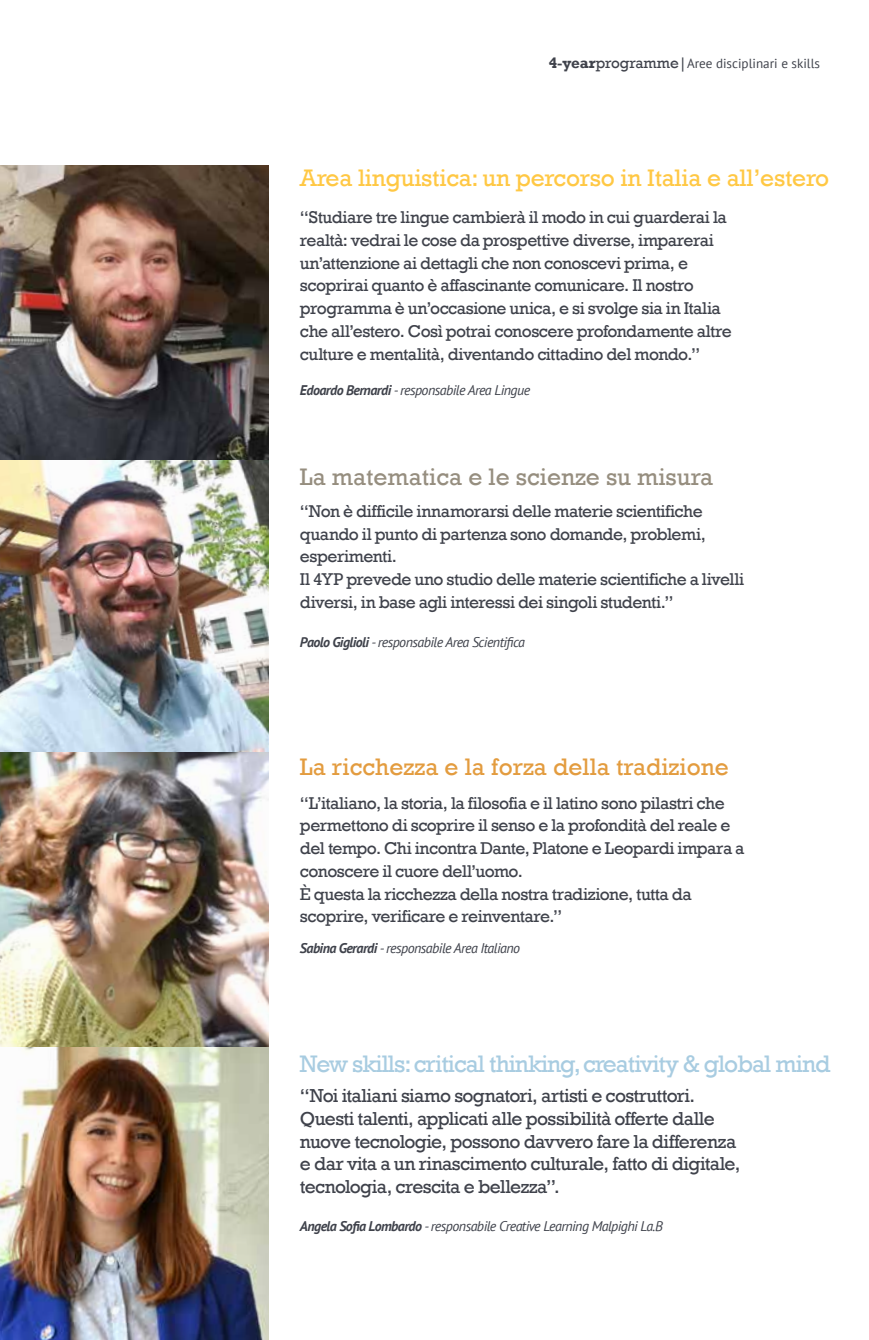
<style>
.page{position:relative;width:869px;height:1340px;background:#fff}
.page>*{position:absolute;margin:0;border:0;box-sizing:border-box;transform-origin:0 0}
.t1{font:24.5px "Rockwell";letter-spacing:-.04em;color:#a8cce1}
.t2{font:24.5px "Rockwell";letter-spacing:-.01em;color:#ffc844}
.t3{font:24.5px "Rockwell";color:#e39c3f}
.t4{font:24.5px "Rockwell";color:#968e7f}
.t5{font:19.25px/22.8px "Rockwell";letter-spacing:-.03em;color:#3f424b}
.t6{font:17.5px/22.8px "Rockwell";letter-spacing:-.03em;color:#3f424b}
.t7{font:italic 14px "PT Sans";letter-spacing:-.04em;color:#3f424b}
.t8{font:13.12px "PT Sans";color:#3f424b}
.s1{font-family:"Rockwell";font-weight:700;font-size:15.4px}
.s2{font-family:"Rockwell";font-size:15.4px}
.s3{font-weight:700}
</style>
<div class="page">
<img style="left:0;top:165px;width:268px;height:1174px">
<p class="t8" style="left:548px;top:55px;width:273px"><span class="s1">4-year</span><span class="s2">programme|</span>Aree disciplinari e skills</p>
<h1 class="t2" style="left:300px;top:164px;width:530px">Area linguistica: un percorso in Italia e all’estero</h1>
<p class="t6" style="left:300px;top:206px;width:433px">“Studiare tre lingue cambierà il modo in cui guarderai la realtà: vedrai le cose da prospettive diverse, imparerai un’attenzione ai dettagli che non conoscevi prima, e scoprirai quanto è affascinante comunicare. Il nostro programma è un’occasione unica, e si svolge sia in Italia che all’estero. Così potrai conoscere profondamente altre culture e mentalità, diventando cittadino del mondo.”</p>
<p class="t7" style="left:300px;top:381px;width:231px"><span class="s3">Edoardo Bernardi</span> - responsabile Area Lingue</p>
<h1 class="t4" style="left:300px;top:462px;width:414px">La matematica e le scienze su misura</h1>
<p class="t6" style="left:300px;top:500px;width:445px">“Non è difficile innamorarsi delle materie scientifiche quando il punto di partenza sono domande, problemi, esperimenti.<br>Il 4YP prevede uno studio delle materie scientifiche a livelli diversi, in base agli interessi dei singoli studenti.”</p>
<p class="t7" style="left:300px;top:633px;width:226px"><span class="s3">Paolo Giglioli</span> - responsabile Area Scientifica</p>
<h1 class="t3" style="left:300px;top:752px;width:430px">La ricchezza e la forza della tradizione</h1>
<p class="t6" style="left:300px;top:791px;width:446px">“L’italiano, la storia, la filosofia e il latino sono pilastri che permettono di scoprire il senso e la profondità del reale e del tempo. Chi incontra Dante, Platone e Leopardi impara a conoscere il cuore dell’uomo.<br>È questa la ricchezza della nostra tradizione, tutta da scoprire, verificare e reinventare.”</p>
<p class="t7" style="left:300px;top:939px;width:222px"><span class="s3">Sabina Gerardi</span> - responsabile Area Italiano</p>
<h1 class="t1" style="left:300px;top:1049px;width:531px">New skills: critical thinking, creativity &amp; global mind</h1>
<p class="t5" style="left:300px;top:1084px;width:441px">“Noi italiani siamo sognatori, artisti e costruttori.<br>Questi talenti, applicati alle possibilità offerte dalle nuove tecnologie, possono davvero fare la differenza e dar vita a un rinascimento culturale, fatto di digitale, tecnologia, crescita e bellezza”.</p>
<p class="t7" style="left:300px;top:1217px;width:364px"><span class="s3">Angela Sofia Lombardo</span> - responsabile Creative Learning Malpighi La.B</p>
</div>
